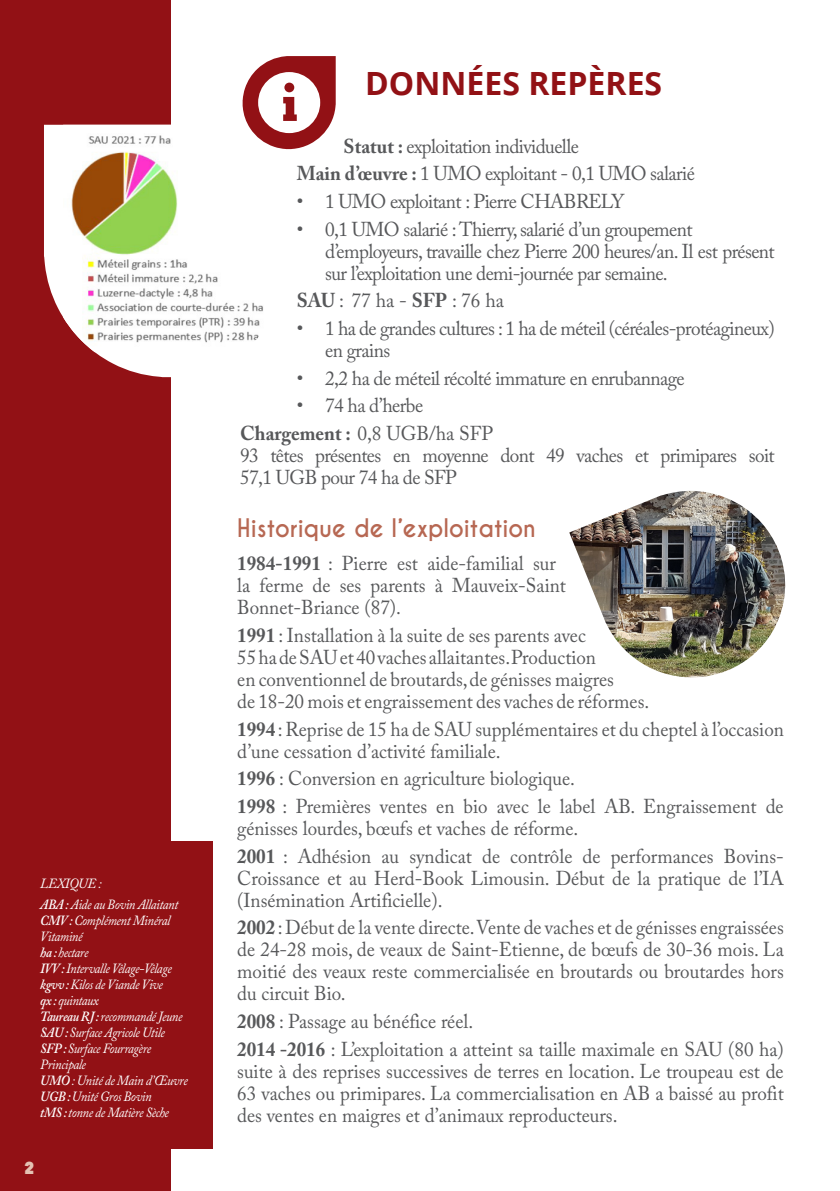
<style>
.page{position:relative;width:840px;height:1191px;background:#fff}
.page>*{position:absolute;margin:0;border:0;box-sizing:border-box;transform-origin:0 0}
.DOC_-_TEXTE_SANS_RET{font:700 32px "Open Sans";color:#921115}
.DOC_-_TEXTE_SANS_RET-2{font:700 24px "Caviar Dreams";color:#b76853;scale:.95 1}
.DOC_-_TEXTE_SANS_RET-3{font:20px/22px "Adobe Caslon Pro";color:#57585a;scale:.95 1}
.DOC_-_TEXTE_SANS_RET-4{font:20px/22px "Adobe Caslon Pro";letter-spacing:-.03em;color:#57585a;scale:.96 1}
.DOC_-_TEXTE_SANS_RET-5{font:20px "Adobe Caslon Pro";color:#57585a;scale:.96 1}
.DOC_-_TEXTE_SANS_RET-6{font:800 17.2px "Avenir Next Condensed";color:#e4c2b3}
.DOC_-_TEXTE_SANS_RET-7{font:italic 14px/16px "Adobe Caslon Pro";letter-spacing:-.03em;color:#fff;scale:.9 1}
.DOC_-_TEXTE_SANS_RET-8{font:italic 14px "Adobe Caslon Pro";letter-spacing:-.03em;color:#fff;scale:.93 1}
.s1{font-weight:600}
.s2{font-weight:700}
</style>
<div class="page">
<div style="left:0;top:0;width:170px;height:1191px;background:#921115"></div>
<svg style="left:44px;top:125px;width:247px;height:252px;fill:#fff"></svg>
<img style="left:63px;top:125px;width:211px;height:227px">
<div style="left:12px;top:841px;width:201px;height:308px;background:#921115"></div>
<svg style="left:242px;top:56px;width:93px;height:93px"></svg>
<img style="left:569px;top:491px;width:216px;height:187px">
<p class="DOC_-_TEXTE_SANS_RET-8" style="left:40px;top:874px;width:67px">LEXIQUE :</p>
<p class="DOC_-_TEXTE_SANS_RET-7" style="left:40px;top:896px;width:155px"><span class="s1">ABA :</span> Aide au Bovin Allaitant</p>
<p class="DOC_-_TEXTE_SANS_RET-7" style="left:40px;top:912px;width:146px"><span class="s1">CMV :</span> Complément Minéral<br>Vitaminé</p>
<p class="DOC_-_TEXTE_SANS_RET-7" style="left:40px;top:944px;width:55px"><span class="s1">ha :</span> hectare</p>
<p class="DOC_-_TEXTE_SANS_RET-7" style="left:40px;top:960px;width:147px"><span class="s1">IVV :</span> Intervalle Vêlage-Vêlage</p>
<p class="DOC_-_TEXTE_SANS_RET-7" style="left:40px;top:976px;width:137px"><span class="s1">kgvv :</span> Kilos de Viande Vive</p>
<p class="DOC_-_TEXTE_SANS_RET-7" style="left:40px;top:992px;width:67px"><span class="s1">qx :</span> quintaux</p>
<p class="DOC_-_TEXTE_SANS_RET-7" style="left:40px;top:1008px;width:159px"><span class="s1">Taureau RJ :</span> recommandé Jeune</p>
<p class="DOC_-_TEXTE_SANS_RET-7" style="left:40px;top:1024px;width:140px"><span class="s1">SAU :</span> Surface Agricole Utile</p>
<p class="DOC_-_TEXTE_SANS_RET-7" style="left:40px;top:1040px;width:125px"><span class="s1">SFP :</span> Surface Fourragère<br>Principale</p>
<p class="DOC_-_TEXTE_SANS_RET-7" style="left:40px;top:1072px;width:165px"><span class="s1">UMO</span> : Unité de Main d’Œuvre</p>
<p class="DOC_-_TEXTE_SANS_RET-7" style="left:40px;top:1088px;width:125px"><span class="s1">UGB :</span> Unité Gros Bovin</p>
<p class="DOC_-_TEXTE_SANS_RET-7" style="left:40px;top:1104px;width:144px"><span class="s1">tMS :</span> tonne de Matière Sèche</p>
<p class="DOC_-_TEXTE_SANS_RET-6" style="left:24px;top:1157px;width:11px">2</p>
<p class="DOC_-_TEXTE_SANS_RET" style="left:365px;top:61px;width:298px">DONNÉES REPÈRES</p>
<p class="DOC_-_TEXTE_SANS_RET-4" style="left:343px;top:135px;width:246px"><span class="s2">Statut :</span> exploitation individuelle</p>
<p class="DOC_-_TEXTE_SANS_RET-4" style="left:297px;top:162px;width:416px"><span class="s2">Main d’œuvre :</span> 1 UMO exploitant - 0,1 UMO salarié</p>
<p class="DOC_-_TEXTE_SANS_RET-4" style="left:297px;top:190px;width:342px">• 1 UMO exploitant : Pierre CHABRELY</p>
<p class="DOC_-_TEXTE_SANS_RET-4" style="left:297px;top:218px;width:413px">• 0,1 UMO salarié : Thierry, salarié d’un groupement</p>
<p class="DOC_-_TEXTE_SANS_RET-4" style="left:325px;top:240px;width:469px">d’employeurs, travaille chez Pierre 200 heures/an. Il est présent sur l’exploitation une demi-journée par semaine.</p>
<p class="DOC_-_TEXTE_SANS_RET-5" style="left:297px;top:289px;width:217px"><span class="s2">SAU</span> : 77 ha - <span class="s2">SFP</span> : 76 ha</p>
<p class="DOC_-_TEXTE_SANS_RET-4" style="left:297px;top:317px;width:499px">• 1 ha de grandes cultures : 1 ha de méteil (céréales-protéagineux)</p>
<p class="DOC_-_TEXTE_SANS_RET-4" style="left:325px;top:339px;width:69px">en grains</p>
<p class="DOC_-_TEXTE_SANS_RET-4" style="left:297px;top:367px;width:405px">• 2,2 ha de méteil récolté immature en enrubannage</p>
<p class="DOC_-_TEXTE_SANS_RET-4" style="left:297px;top:394px;width:133px">• 74 ha d’herbe</p>
<p class="DOC_-_TEXTE_SANS_RET-5" style="left:240px;top:421px;width:265px"><span class="s2">Chargement :</span> 0,8 UGB/ha SFP</p>
<p class="DOC_-_TEXTE_SANS_RET-4" style="left:240px;top:444px;width:558px">93 têtes présentes en moyenne dont 49 vaches et primipares soit<br>57,1 UGB pour 74 ha de SFP</p>
<p class="DOC_-_TEXTE_SANS_RET-2" style="left:237px;top:513px;width:316px">Historique de l’exploitation</p>
<p class="DOC_-_TEXTE_SANS_RET-3" style="left:237px;top:552px;width:347px"><span class="s2">1984-1991</span> : Pierre est aide-familial sur la ferme de ses parents à Mauveix-Saint<br>Bonnet-Briance (87).</p>
<p class="DOC_-_TEXTE_SANS_RET-3" style="left:237px;top:624px;width:435px"><span class="s2">1991</span> : Installation à la suite de ses parents avec<br>55 ha de SAU et 40 vaches allaitantes. Production<br>en conventionnel de broutards, de génisses maigres<br>de 18-20 mois et engraissement des vaches de réformes.</p>
<p class="DOC_-_TEXTE_SANS_RET-3" style="left:237px;top:717px;width:576px"><span class="s2">1994</span> : Reprise de 15 ha de SAU supplémentaires et du cheptel à l’occasion d’une cessation d’activité familiale.</p>
<p class="DOC_-_TEXTE_SANS_RET-3" style="left:237px;top:767px;width:357px"><span class="s2">1996</span> : Conversion en agriculture biologique.</p>
<p class="DOC_-_TEXTE_SANS_RET-3" style="left:237px;top:795px;width:576px"><span class="s2">1998</span> : Premières ventes en bio avec le label AB. Engraissement de génisses lourdes, bœufs et vaches de réforme.</p>
<p class="DOC_-_TEXTE_SANS_RET-3" style="left:237px;top:844px;width:576px;text-align:justify"><span class="s2">2001</span> : Adhésion au syndicat de contrôle de performances Bovins-Croissance et au Herd-Book Limousin. Début de la pratique de l’IA (Insémination Artificielle).</p>
<p class="DOC_-_TEXTE_SANS_RET-3" style="left:237px;top:916px;width:576px;text-align:justify"><span class="s2">2002</span> : Début de la vente directe. Vente de vaches et de génisses engraissées de 24-28 mois, de veaux de Saint-Etienne, de bœufs de 30-36 mois. La moitié des veaux reste commercialisée en broutards ou broutardes hors du circuit Bio.</p>
<p class="DOC_-_TEXTE_SANS_RET-3" style="left:237px;top:1010px;width:250px"><span class="s2">2008</span> : Passage au bénéfice réel.</p>
<p class="DOC_-_TEXTE_SANS_RET-3" style="left:237px;top:1037px;width:576px;text-align:justify"><span class="s2">2014 -2016</span> : L’exploitation a atteint sa taille maximale en SAU (80 ha) suite à des reprises successives de terres en location. Le troupeau est de 63 vaches ou primipares. La commercialisation en AB a baissé au profit des ventes en maigres et d’animaux reproducteurs.</p>
</div>
